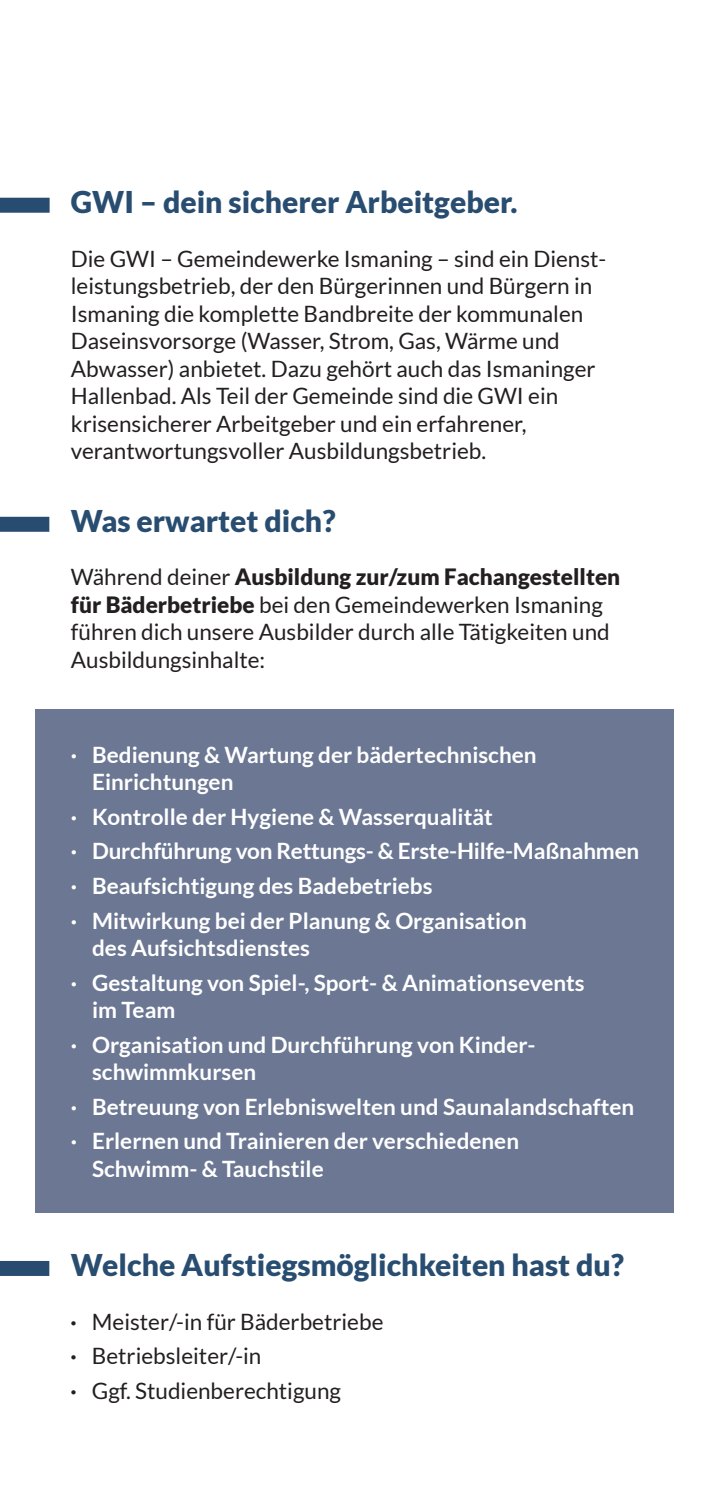
<style>
.page{position:relative;width:709px;height:1489px;background:#fff}
.page>*{position:absolute;margin:0;border:0;box-sizing:border-box;transform-origin:0 0}
.t1{font:900 30px "Lato";color:#284d70}
.t2{font:22.5px/27.5px "Lato";color:#231f20}
.t3{font:700 22.5px/34.5px "Lato";color:#fff}
.s1{font-weight:900}
.s2{font-weight:700}
</style>
<div class="page">
<div style="left:0;top:198px;width:50px;height:15px;background:#284c6f"></div>
<div style="left:35px;top:709px;width:638px;height:503px;background:#6b7793"></div>
<div style="left:0;top:516px;width:49px;height:15px;background:#284c6f"></div>
<div style="left:0;top:1260px;width:49px;height:15px;background:#284c6f"></div>
<h1 class="t1" style="left:71px;top:184px;width:448px">GWI – dein sicherer Arbeitgeber.</h1>
<p class="t2" style="left:71px;top:244px;width:537px">Die GWI – Gemeindewerke Ismaning – sind ein Dienst&shy;leistungsbetrieb, der den Bürgerinnen und Bürgern in Ismaning die komplette Bandbreite der kommunalen Daseinsvorsorge (Wasser, Strom, Gas, Wärme und Abwasser) anbietet. Dazu gehört auch das Ismaninger Hallenbad. Als Teil der Gemeinde sind die GWI ein krisensicherer Arbeitgeber und ein erfahrener, verantwortungsvoller Ausbildungsbetrieb.</p>
<h1 class="t1" style="left:71px;top:503px;width:266px">Was erwartet dich?</h1>
<p class="t2" style="left:71px;top:563px;width:551px">Während deiner <span class="s1">Ausbildung zur/zum Fachangestellten für Bäderbetriebe</span> bei den Gemeindewerken Ismaning führen dich unsere Ausbilder durch alle Tätigkeiten und Ausbildungsinhalte:</p>
<p class="t3" style="left:92px;top:740px;width:446px;line-height:27.5px;text-indent:-21px">· Bedienung &amp; Wartung der bädertechnischen<br>Einrichtungen</p>
<p class="t3" style="left:71px;top:799px;width:570px">· Kontrolle der Hygiene &amp; Wasserqualität<br>· Durchführung von Rettungs- &amp; Erste-Hilfe-Maßnahmen · Beaufsichtigung des Badebetriebs<br>· Mitwirkung bei der Planung &amp; Organisation</p>
<p class="t3" style="left:71px;top:930px;width:515px;text-indent:21px">des Aufsichtsdienstes<br>· Gestaltung von Spiel-, Sport- &amp; Animationsevents</p>
<p class="t3" style="left:71px;top:992px;width:464px;text-indent:21px">im Team<br>· Organisation und Durchführung von Kinder-</p>
<p class="t3" style="left:71px;top:1054px;width:565px;text-indent:21px">schwimmkursen<br>· Betreuung von Erlebniswelten und Saunalandschaften · Erlernen und Trainieren der verschiedenen</p>
<p class="t3" style="left:92px;top:1151px;width:233px">Schwimm- &amp; Tauchstile</p>
<h1 class="t1" style="left:71px;top:1247px;width:555px">Welche Aufstiegsmöglichkeiten hast du?</h1>
<p class="t2" style="left:71px;top:1304px;width:314px;line-height:34.5px"><span class="s2">·</span> Meister/-in für Bäderbetriebe <span class="s2">·</span> Betriebsleiter/-in<br><span class="s2">·</span> Ggf. Studienberechtigung</p>
</div>
